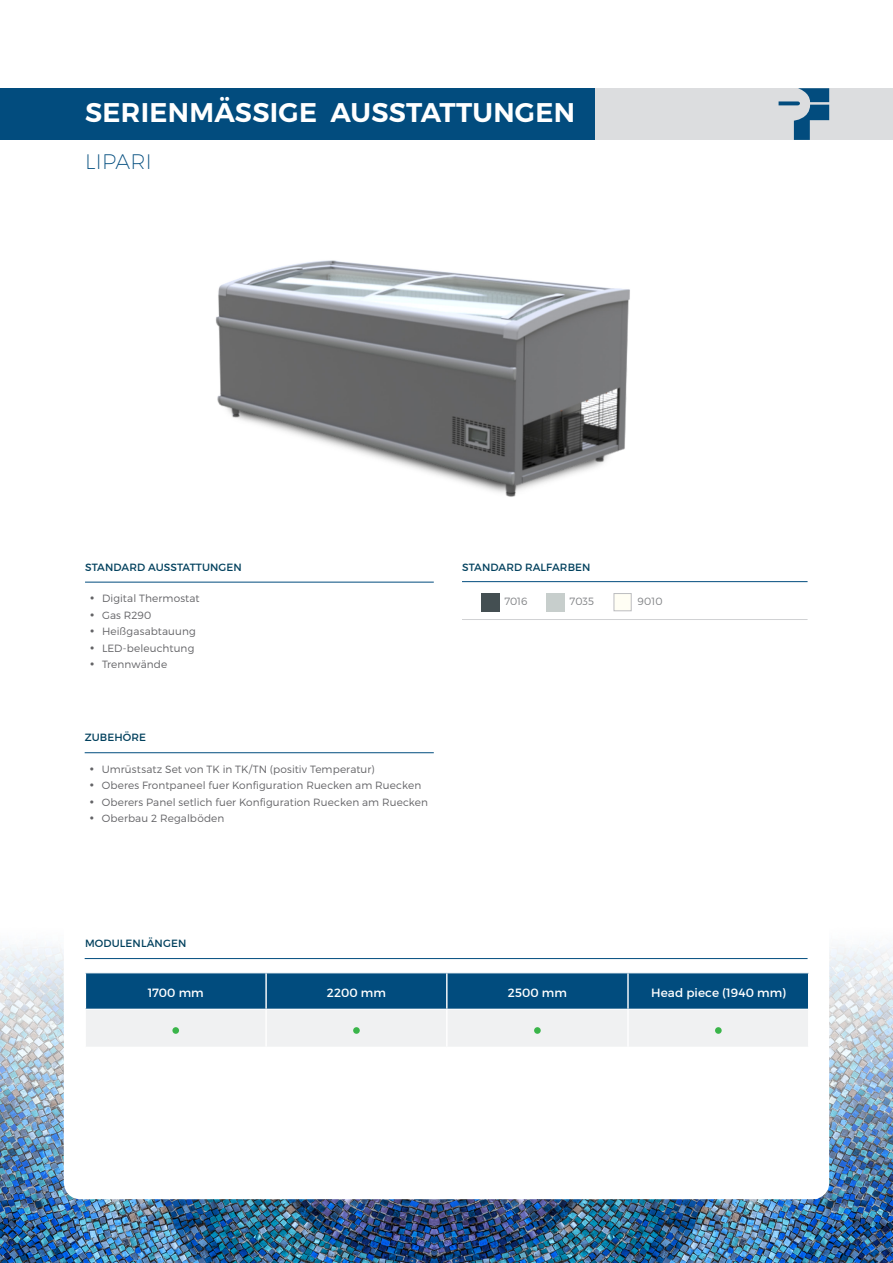
<style>
.page{position:relative;width:893px;height:1263px;background:#fff}
.page>*{position:absolute;margin:0;border:0;box-sizing:border-box;transform-origin:0 0}
.t1{font:600 27px "Montserrat";letter-spacing:.01em;color:#fff}
.t2{font:200 21px "Montserrat";letter-spacing:.01em;color:#014c7e}
.t3{font:12px "Montserrat";letter-spacing:.005em;color:#fff}
.t4{font:300 10.5px "Montserrat";letter-spacing:.01em;color:#636366}
.t5{font:10.5px "Montserrat";letter-spacing:.01em;color:#02415e}
.t6{font:300 10.5px "Montserrat";color:#808285}
.s1{font-family:"Futura BT"}
</style>
<div class="page">
<img style="left:0;top:947px;width:893px;height:316px">
<div style="left:64px;top:873px;width:765px;height:326px;background:#fff;border-radius:17px"></div>
<div style="left:360px;top:88px;width:533px;height:52px;background:#dcdddf"></div>
<div style="left:0;top:88px;width:594px;height:52px;background:#024c7e"></div>
<svg style="left:86px;top:973px;width:722px;height:74px"></svg>
<hr style="left:265px;top:1010px;width:2px;height:37px;background:#fff">
<hr style="left:446px;top:1010px;width:2px;height:37px;background:#fff">
<hr style="left:265px;top:973px;width:2px;height:36px;background:#fff">
<hr style="left:627px;top:973px;width:2px;height:36px;background:#fff">
<hr style="left:627px;top:1010px;width:2px;height:37px;background:#fff">
<hr style="left:446px;top:973px;width:2px;height:36px;background:#fff">
<hr style="left:85px;top:1009px;width:181px;height:1px;background:#fff">
<hr style="left:266px;top:1009px;width:181px;height:1px;background:#fff">
<hr style="left:447px;top:1009px;width:181px;height:1px;background:#fff">
<hr style="left:628px;top:1009px;width:180px;height:1px;background:#fff">
<div style="left:172px;top:1027px;width:7px;height:7px;background:#3ab54a;border-radius:50%"></div>
<div style="left:353px;top:1027px;width:7px;height:7px;background:#3ab54a;border-radius:50%"></div>
<div style="left:534px;top:1027px;width:7px;height:7px;background:#3ab54a;border-radius:50%"></div>
<div style="left:715px;top:1027px;width:7px;height:7px;background:#3ab54a;border-radius:50%"></div>
<div style="left:481px;top:593px;width:18px;height:18px;background:#444f52"></div>
<div style="left:547px;top:593px;width:18px;height:18px;background:#c7cecc"></div>
<div style="left:614px;top:593px;width:18px;height:18px;background:#fffef4;border:1px solid #bcbdc0"></div>
<hr style="left:462px;top:581px;width:346px;height:1px;background:#014c7e">
<hr style="left:462px;top:619px;width:346px;height:1px;background:#d1d2d4">
<hr style="left:85px;top:582px;width:349px;height:1px;background:#014c7e">
<hr style="left:85px;top:752px;width:349px;height:1px;background:#014c7e">
<hr style="left:85px;top:958px;width:723px;height:1px;background:#014c7e">
<svg style="left:779px;top:88px;width:50px;height:52px"></svg>
<img style="left:215px;top:138px;width:415px;height:359px">
<p class="t1" style="left:85px;top:96px;width:491px">SERIENMÄSSIGE AUSSTATTUNGEN</p>
<p class="t2" style="left:85px;top:149px;width:68px">LIPARI</p>
<p class="t5" style="left:85px;top:560px;width:158px">STANDARD AUSSTATTUNGEN</p>
<p class="t4" style="left:89px;top:592px;width:112px"><span class="s1">•</span> Digital Thermostat</p>
<p class="t4" style="left:89px;top:609px;width:64px"><span class="s1">•</span> Gas R290</p>
<p class="t4" style="left:89px;top:625px;width:108px"><span class="s1">•</span> Heißgasabtauung</p>
<p class="t4" style="left:89px;top:642px;width:107px"><span class="s1">•</span> LED-beleuchtung</p>
<p class="t4" style="left:89px;top:658px;width:80px"><span class="s1">•</span> Trennwände</p>
<p class="t5" style="left:85px;top:731px;width:63px">ZUBEHÖRE</p>
<p class="t4" style="left:89px;top:763px;width:287px"><span class="s1">•</span> Umrüstsatz Set von TK in TK/TN (positiv Temperatur)</p>
<p class="t4" style="left:89px;top:779px;width:334px"><span class="s1">•</span> Oberes Frontpaneel fuer Konfiguration Ruecken am Ruecken</p>
<p class="t4" style="left:89px;top:796px;width:341px"><span class="s1">•</span> Oberers Panel setlich fuer Konfiguration Ruecken am Ruecken</p>
<p class="t4" style="left:89px;top:812px;width:137px"><span class="s1">•</span> Oberbau 2 Regalböden</p>
<p class="t5" style="left:462px;top:560px;width:130px">STANDARD RALFARBEN</p>
<p class="t6" style="left:504px;top:595px;width:25px">7016</p>
<p class="t6" style="left:570px;top:595px;width:26px">7035</p>
<p class="t6" style="left:638px;top:595px;width:26px">9010</p>
<p class="t5" style="left:85px;top:937px;width:103px">MODULENLÄNGEN</p>
<p class="t3" style="left:148px;top:985px;width:58px">1700 mm</p>
<p class="t3" style="left:327px;top:985px;width:61px">2200 mm</p>
<p class="t3" style="left:508px;top:985px;width:61px">2500 mm</p>
<p class="t3" style="left:651px;top:985px;width:136px">Head piece (1940 mm)</p>
<p class="t3" style="left:813px;top:1187px;width:8px">5</p>
</div>
